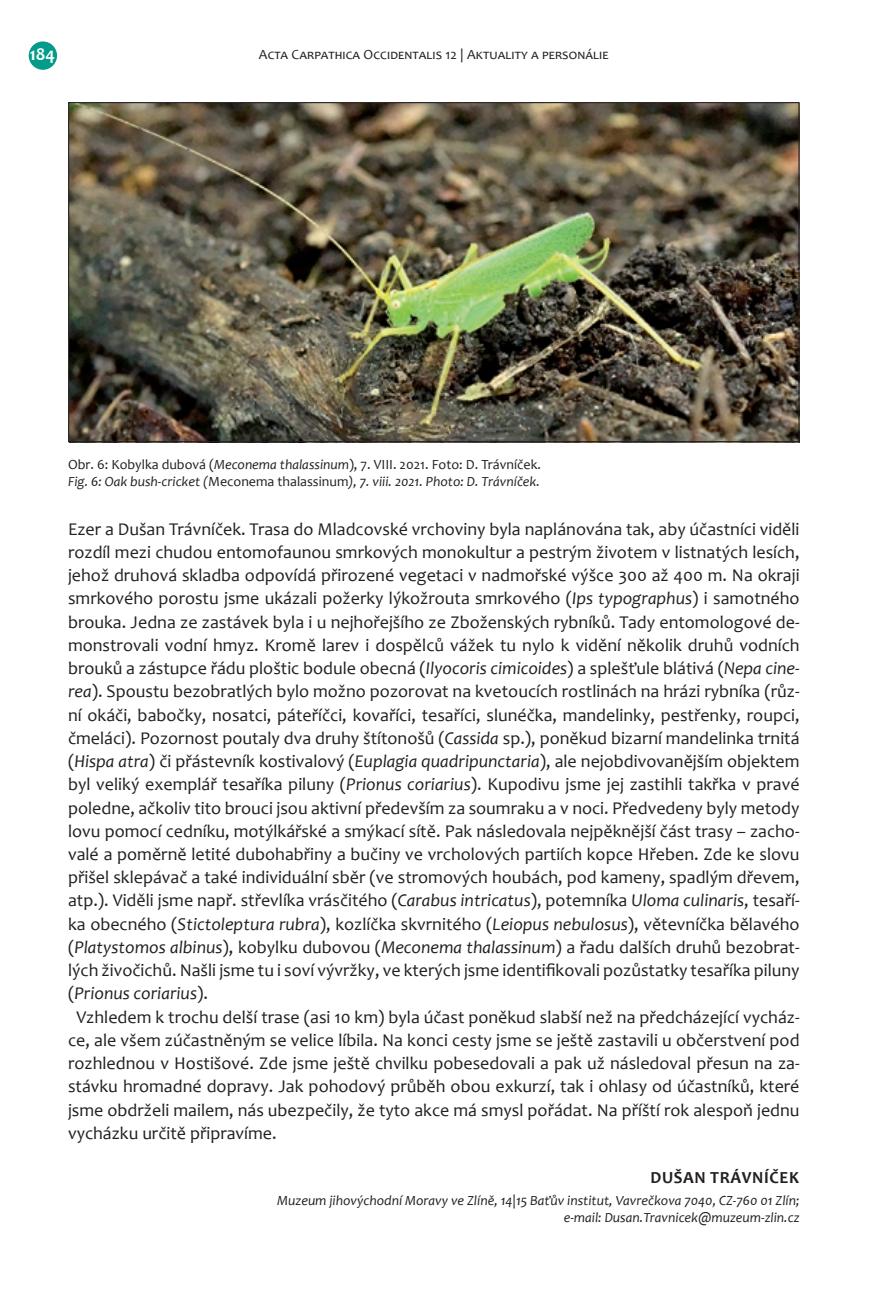
<style>
.page{position:relative;width:879px;height:1304px;background:#fff}
.page>*{position:absolute;margin:0;border:0;box-sizing:border-box;transform-origin:0 0}
.t1{font:18px "Candara";color:#231f20}
.t2{font:italic 18px "Candara";color:#231f20}
.t3{font:700 18px "Candara";color:#fff}
.t4{font:700 17px "Candara";letter-spacing:.04em;color:#231f20}
.t5{font:italic 14px/16.8px "Candara";color:#231f20;text-align:right}
.t6{font:14px "Candara";letter-spacing:.01em;color:#231f20}
.s1{font-style:normal}
.s2{font-style:italic}
</style>
<div class="page">
<div style="left:29px;top:41px;width:28px;height:29px;background:#039c8b;border-radius:50%"></div>
<img style="left:70px;top:104px;width:727px;height:336px">
<p class="t3" style="left:30px;top:43px;width:27px">184</p>
<p class="t6" style="left:259px;top:46px;width:351px">Acta Carpathica Occidentalis 12 | Aktuality a personálie</p>
<p class="t5" style="left:68px;top:456px;width:474px;text-align:left"><span class="s1">Obr. 6: Kobylka dubová (</span>Meconema thalassinum<span class="s1">), 7. VIII. 2021. Foto: D. Trávníček.<br></span>Fig. 6: Oak bush-cricket (<span class="s1">Meconema thalassinum</span>), 7. viii. 2021. Photo: D. Trávníček.</p>
<p class="t1" style="left:68px;top:517px;width:733px">Ezer a Dušan Trávníček. Trasa do Mladcovské vrchoviny byla naplánována tak, aby účastníci viděli</p>
<p class="t1" style="left:68px;top:541px;width:733px">rozdíl mezi chudou entomofaunou smrkových monokultur a pestrým životem v listnatých lesích,</p>
<p class="t1" style="left:68px;top:564px;width:733px">jehož druhová skladba odpovídá přirozené vegetaci v nadmořské výšce 300 až 400 m. Na okraji</p>
<p class="t1" style="left:68px;top:587px;width:733px">smrkového porostu jsme ukázali požerky lýkožrouta smrkového (<span class="s2">Ips typographus</span>) i samotného</p>
<p class="t1" style="left:68px;top:610px;width:733px">brouka. Jedna ze zastávek byla i u nejhořejšího ze Zboženských rybníků. Tady entomologové de-</p>
<p class="t1" style="left:68px;top:634px;width:733px">monstrovali vodní hmyz. Kromě larev i dospělců vážek tu nylo k vidění několik druhů vodních</p>
<p class="t1" style="left:68px;top:657px;width:733px">brouků a zástupce řádu ploštic bodule obecná (<span class="s2">Ilyocoris cimicoides</span>) a splešťule blátivá (<span class="s2">Nepa cine-</span></p>
<p class="t1" style="left:68px;top:680px;width:733px"><span class="s2">rea</span>). Spoustu bezobratlých bylo možno pozorovat na kvetoucích rostlinách na hrázi rybníka (růz-</p>
<p class="t1" style="left:68px;top:703px;width:733px">ní okáči, babočky, nosatci, páteříčci, kovaříci, tesaříci, slunéčka, mandelinky, pestřenky, roupci,</p>
<p class="t1" style="left:68px;top:727px;width:733px">čmeláci). Pozornost poutaly dva druhy štítonošů (<span class="s2">Cassida</span> sp.), poněkud bizarní mandelinka trnitá</p>
<p class="t1" style="left:68px;top:750px;width:733px">(<span class="s2">Hispa atra</span>) či přástevník kostivalový (<span class="s2">Euplagia quadripunctaria</span>), ale nejobdivovanějším objektem</p>
<p class="t1" style="left:68px;top:773px;width:733px">byl veliký exemplář tesaříka piluny (<span class="s2">Prionus coriarius</span>). Kupodivu jsme jej zastihli takřka v pravé</p>
<p class="t1" style="left:68px;top:796px;width:733px">poledne, ačkoliv tito brouci jsou aktivní především za soumraku a v noci. Předvedeny byly metody</p>
<p class="t1" style="left:68px;top:820px;width:733px">lovu pomocí cedníku, motýlkářské a smýkací sítě. Pak následovala nejpěknější část trasy – zacho-</p>
<p class="t1" style="left:68px;top:843px;width:733px">valé a poměrně letité dubohabřiny a bučiny ve vrcholových partiích kopce Hřeben. Zde ke slovu</p>
<p class="t1" style="left:68px;top:866px;width:733px">přišel sklepávač a také individuální sběr (ve stromových houbách, pod kameny, spadlým dřevem,</p>
<p class="t1" style="left:68px;top:889px;width:733px">atp.). Viděli jsme např. střevlíka vrásčitého (<span class="s2">Carabus intricatus</span>), potemníka <span class="s2">Uloma culinaris</span>, tesaří-</p>
<p class="t1" style="left:68px;top:913px;width:733px">ka obecného (<span class="s2">Stictoleptura rubra</span>), kozlíčka skvrnitého (<span class="s2">Leiopus nebulosus</span>), větevníčka bělavého</p>
<p class="t1" style="left:68px;top:936px;width:733px">(<span class="s2">Platystomos albinus</span>), kobylku dubovou (<span class="s2">Meconema thalassinum</span>) a řadu dalších druhů bezobrat-</p>
<p class="t1" style="left:68px;top:959px;width:733px">lých živočichů. Našli jsme tu i soví vývržky, ve kterých jsme identifikovali pozůstatky tesaříka piluny</p>
<p class="t2" style="left:68px;top:982px;width:141px"><span class="s1">(</span>Prionus coriarius<span class="s1">).</span></p>
<p class="t1" style="left:77px;top:1005px;width:724px">Vzhledem k trochu delší trase (asi 10 km) byla účast poněkud slabší než na předcházející vycház-</p>
<p class="t1" style="left:68px;top:1029px;width:733px">ce, ale všem zúčastněným se velice líbila. Na konci cesty jsme se ještě zastavili u občerstvení pod</p>
<p class="t1" style="left:68px;top:1052px;width:733px">rozhlednou v Hostišové. Zde jsme ještě chvilku pobesedovali a pak už následoval přesun na za-</p>
<p class="t1" style="left:68px;top:1075px;width:733px">stávku hromadné dopravy. Jak pohodový průběh obou exkurzí, tak i ohlasy od účastníků, které</p>
<p class="t1" style="left:68px;top:1098px;width:733px">jsme obdrželi mailem, nás ubezpečily, že tyto akce má smysl pořádat. Na příští rok alespoň jednu</p>
<p class="t1" style="left:68px;top:1122px;width:210px">vycházku určitě připravíme.</p>
<p class="t4" style="left:650px;top:1166px;width:140px">DUŠAN TRÁVNÍČEK</p>
<p class="t5" style="left:277px;top:1192px;width:524px">Muzeum jihovýchodní Moravy ve Zlíně, 14|15 Baťův institut, Vavrečkova 7040, CZ-760 01 Zlín; e-mail: Dusan.Travnicek@muzeum-zlin.cz</p>
</div>
